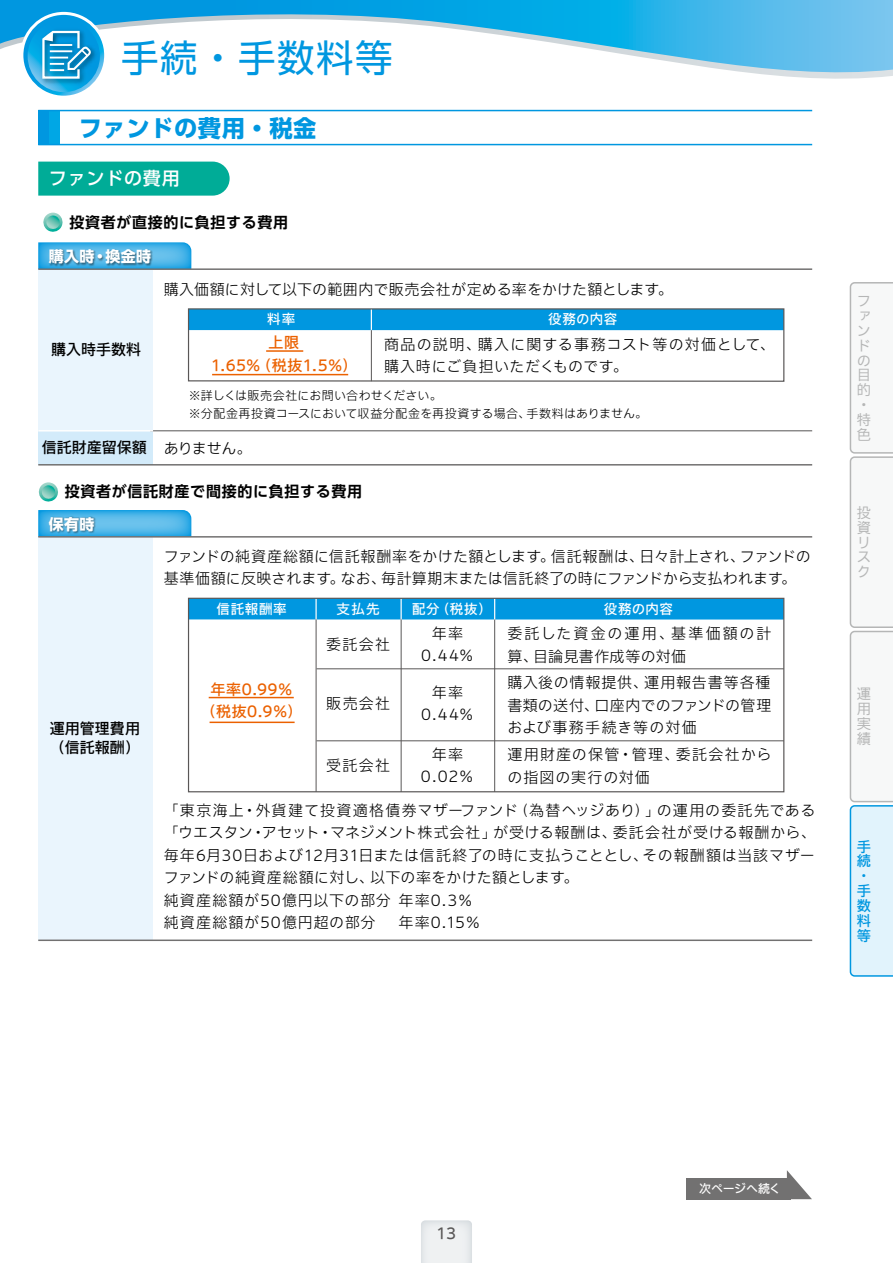
<style>
.page{position:relative;width:893px;height:1263px;background:#fff}
.page>*{position:absolute;margin:0;border:0;box-sizing:border-box;transform-origin:0 0}
.t1{font:37.5px "UD Shin Go Pro";letter-spacing:.04em;color:#0097e0}
.t2{font:700 23.25px "UD Shin Go Pro";letter-spacing:.025em;color:#0097e0}
.t3{font:500 18px "UD Shin Go Pro";letter-spacing:.045em;color:#fff}
.t4{font:300 15px/22.5px "Iwa UCDA Goth Std";letter-spacing:.04em;color:#000;text-align:center}
.t5{font:300 15px/22.5px "Iwa UCDA Goth Std";letter-spacing:.01em;color:#000}
.t6{font:300 15px "Iwa UCDA Goth Std";letter-spacing:.005em;color:#000}
.t7{font:700 15px "UD Shin Go Pro De";letter-spacing:.045em;color:#000}
.t8{font:500 15px/22.5px "Iwa UCDA Goth Std";letter-spacing:.03em;color:#eb6100;text-align:center}
.t9{font:300 15px/22.5px "Iwa UCDA Goth Std";letter-spacing:.095em;color:#000}
.t10{font:300 15px/22.5px "Iwa UCDA Goth Std";letter-spacing:.075em;color:#000}
.t11{font:500 15px/19.5px "Iwa UCDA Goth Std";color:#000}
.t12{font:700 15px "UD Shin Go Pro";letter-spacing:.015em;color:#fff}
.t13{font:500 15px "Iwa UCDA Goth Std";color:#595757}
.t14{font:100 14.25px/14.9px "Iwa UCDA Goth Std";color:#b5b6b6}
.t15{font:500 14.25px/14.9px "Iwa UCDA Goth Std";color:#0097e0}
.t16{font:500 13.5px "Iwa UCDA Goth Std";letter-spacing:.045em;color:#fff}
.t17{font:300 12px/18px "Iwa UCDA Goth Std";letter-spacing:.015em;color:#000}
.t18{font:500 12px "Iwa UCDA Goth Std";letter-spacing:-.015em;color:#fff}
</style>
<div class="page">
<svg style="left:421px;top:1220px;width:51px;height:43px"></svg>
<svg style="left:849px;top:282px;width:44px;height:695px"></svg>
<svg style="left:649px;top:58px;width:244px;height:21px"></svg>
<div style="left:20px;top:12px;width:87px;height:87px;border:6px solid #fff;border-radius:50%"></div>
<svg style="left:23px;top:15px;width:81px;height:81px"></svg>
<svg style="left:28px;top:20px;width:72px;height:72px"></svg>
<svg style="left:0;top:0;width:893px;height:58px"></svg>
<img style="left:38px;top:27px;width:62px;height:60px">
<svg style="left:41px;top:30px;width:50px;height:50px"></svg>
<svg style="left:38px;top:242px;width:153px;height:26px"></svg>
<img style="left:47px;top:247px;width:107px;height:21px">
<svg style="left:38px;top:510px;width:153px;height:26px"></svg>
<img style="left:47px;top:515px;width:51px;height:21px">
<div style="left:38px;top:111px;width:11px;height:34px;background:#0097e0"></div>
<div style="left:49px;top:111px;width:11px;height:34px;background:#00a7e5"></div>
<hr style="left:38px;top:110px;width:774px;height:1px;background:#0097e0">
<hr style="left:38px;top:144px;width:774px;height:1px;background:#0097e0">
<div style="left:38px;top:269px;width:115px;height:162px;background:#eaf5fd"></div>
<div style="left:38px;top:537px;width:115px;height:403px;background:#eaf5fd"></div>
<svg style="left:43px;top:213px;width:20px;height:19px"></svg>
<svg style="left:38px;top:482px;width:20px;height:20px"></svg>
<div style="left:38px;top:162px;width:192px;height:34px;background:#00ac97"></div>
<div style="left:687px;top:1178px;width:104px;height:21px;background:#727171"></div>
<svg style="left:787px;top:1170px;width:25px;height:29px"></svg>
<div style="left:38px;top:431px;width:115px;height:34px;background:#d3ebfa"></div>
<hr style="left:38px;top:268px;width:774px;height:2px;background:#727171">
<hr style="left:38px;top:464px;width:774px;height:1px;background:#727171">
<hr style="left:38px;top:536px;width:774px;height:2px;background:#727171">
<hr style="left:150px;top:430px;width:662px;height:1px;background:#727171">
<hr style="left:38px;top:430px;width:115px;height:1px;background:#fff">
<div style="left:189px;top:309px;width:595px;height:21px;background:#0097e0"></div>
<div style="left:189px;top:598px;width:595px;height:21px;background:#0097e0"></div>
<hr style="left:316px;top:668px;width:468px;height:1px;background:#595757">
<hr style="left:316px;top:740px;width:468px;height:1px;background:#595757">
<hr style="left:371px;top:330px;width:1px;height:51px;background:#595757">
<svg style="left:371px;top:310px;width:1px;height:20px"></svg>
<hr style="left:316px;top:618px;width:1px;height:174px;background:#595757">
<hr style="left:315px;top:598px;width:2px;height:21px;background:#fff">
<hr style="left:494px;top:618px;width:1px;height:174px;background:#595757">
<svg style="left:494px;top:600px;width:1px;height:19px"></svg>
<hr style="left:401px;top:618px;width:1px;height:174px;background:#595757">
<svg style="left:401px;top:600px;width:1px;height:19px"></svg>
<hr style="left:212px;top:374px;width:136px;height:1px;background:#eb6100">
<hr style="left:266px;top:350px;width:37px;height:2px;background:#eb6100">
<div style="left:188px;top:598px;width:596px;height:194px;border:1px solid #595757"></div>
<div style="left:188px;top:308px;width:596px;height:74px;border:1px solid #595757"></div>
<hr style="left:38px;top:939px;width:774px;height:2px;background:#727171">
<hr style="left:209px;top:697px;width:85px;height:1px;background:#eb6100">
<hr style="left:210px;top:722px;width:85px;height:1px;background:#eb6100">
<h1 class="t1" style="left:121px;top:28px;width:273px">手続・手数料等</h1>
<h2 class="t2" style="left:79px;top:109px;width:239px">ファンドの費用・税金</h2>
<p class="t3" style="left:49px;top:163px;width:132px">ファンドの費用</p>
<p class="t7" style="left:69px;top:210px;width:220px">投資者が直接的に負担する費用</p>
<p class="t12" style="left:49px;top:244px;width:104px">購入時・換金時</p>
<p class="t11" style="left:51px;top:338px;width:92px">購入時手数料</p>
<p class="t11" style="left:42px;top:437px;width:107px">信託財産留保額</p>
<p class="t6" style="left:164px;top:279px;width:511px">購入価額に対して以下の範囲内で販売会社が定める率をかけた額とします。</p>
<p class="t16" style="left:267px;top:309px;width:30px">料率</p>
<p class="t16" style="left:548px;top:309px;width:71px">役務の内容</p>
<p class="t4" style="left:384px;top:332px;width:392px;text-align:left">商品の説明、購入に関する事務コスト等の対価として、購入時にご負担いただくものです。</p>
<p class="t8" style="left:211px;top:330px;width:148px">上限<br>1.65％（税抜1.5％）</p>
<p class="t17" style="left:189px;top:386px;width:460px">※詳しくは販売会社にお問い合わせください。<br>※分配金再投資コースにおいて収益分配金を再投資する場合、手数料はありません。</p>
<p class="t4" style="left:164px;top:436px;width:89px">ありません。</p>
<p class="t7" style="left:65px;top:479px;width:299px">投資者が信託財産で間接的に負担する費用</p>
<p class="t12" style="left:49px;top:512px;width:47px">保有時</p>
<p class="t11" style="left:50px;top:717px;width:92px">運用管理費用（信託報酬）</p>
<p class="t5" style="left:164px;top:544px;width:649px">ファンドの純資産総額に信託報酬率をかけた額とします。信託報酬は、日々計上され、ファンドの基準価額に反映されます。なお、毎計算期末または信託終了の時にファンドから支払われます。</p>
<p class="t16" style="left:217px;top:599px;width:72px">信託報酬率</p>
<p class="t16" style="left:337px;top:599px;width:45px">支払先</p>
<p class="t16" style="left:412px;top:599px;width:81px">配分（税抜）</p>
<p class="t16" style="left:604px;top:599px;width:71px">役務の内容</p>
<p class="t9" style="left:507px;top:621px;width:265px">委託した資金の運用、基準価額の計算、目論見書作成等の対価</p>
<p class="t4" style="left:507px;top:671px;width:265px;text-align:justify">購入後の情報提供、運用報告書等各種書類の送付、口座内でのファンドの管理および事務手続き等の対価</p>
<p class="t10" style="left:507px;top:742px;width:266px">運用財産の保管・管理、委託会社からの指図の実行の対価</p>
<p class="t4" style="left:421px;top:621px;width:54px">年率<br>0.44％</p>
<p class="t4" style="left:421px;top:680px;width:54px">年率<br>0.44％</p>
<p class="t4" style="left:326px;top:632px;width:65px">委託会社</p>
<p class="t8" style="left:201px;top:677px;width:102px">年率0.99％（税抜0.9％）</p>
<p class="t4" style="left:326px;top:692px;width:65px">販売会社</p>
<p class="t4" style="left:421px;top:742px;width:54px">年率<br>0.02％</p>
<p class="t4" style="left:326px;top:753px;width:65px">受託会社</p>
<p class="t4" style="left:164px;top:798px;width:654px;text-align:left">「東京海上・外貨建て投資適格債券マザーファンド（為替ヘッジあり）」の運用の委託先である「ウエスタン・アセット・マネジメント株式会社」が受ける報酬は、委託会社が受ける報酬から、毎年6月30日および12月31日または信託終了の時に支払うこととし、その報酬額は当該マザーファンドの純資産総額に対し、以下の率をかけた額とします。<br>純資産総額が50億円以下の部分 年率0.3％<br>純資産総額が50億円超の部分</p>
<p class="t4" style="left:398px;top:910px;width:83px">年率0.15％</p>
<p class="t14" style="left:857px;top:292px;width:15px">ファンドの目的・特色</p>
<p class="t14" style="left:857px;top:504px;width:15px">投資リスク</p>
<p class="t14" style="left:857px;top:686px;width:15px;text-align:justify">運用実績</p>
<p class="t15" style="left:857px;top:838px;width:15px">手続・手数料等</p>
<p class="t13" style="left:436px;top:1222px;width:22px">13</p>
<p class="t18" style="left:699px;top:1179px;width:83px">次ページへ続く</p>
</div>
